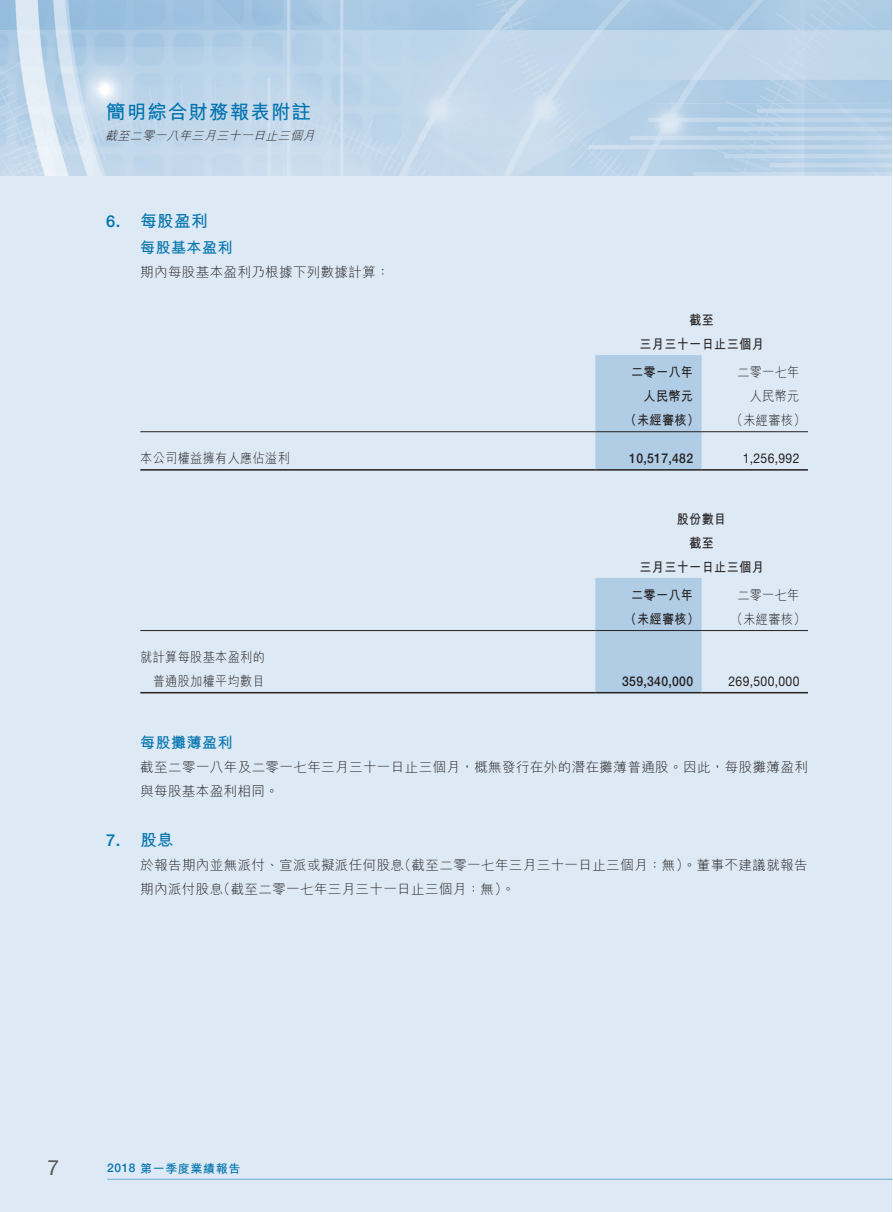
<style>
.page{position:relative;width:893px;height:1212px;background:#fff}
.page>*{position:absolute;margin:0;border:0;box-sizing:border-box;transform-origin:0 0}
.t1{font:21px "Helvetica Neue LT Std";color:#57585a}
.t2{font:700 19.5px "M Hei HK";letter-spacing:.055em;color:#0073ae}
._3__標題{font:700 16.5px "M Hei HK";letter-spacing:.03em;color:#0073ae}
._3__標題-2{font:500 16.5px "Helvetica Neue LT Std";color:#0073ae}
._4__副標題{font:700 15px "M Hei HK";letter-spacing:.03em;color:#0073ae}
._1__內文{font:300 13.5px/24px "M Hei HK";letter-spacing:.03em;color:#231f20}
._1__內文-2{font:300 13.5px "M Hei HK";letter-spacing:.03em;color:#231f20;scale:.9 1}
._1__內文-3{font:700 13.5px "M Hei HK";letter-spacing:.03em;color:#231f20;scale:.9 1}
._1__內文-4{font:500 13.5px "Helvetica Neue LT Std";letter-spacing:.03em;color:#231f20;scale:.9 1}
._1__內文-5{font:13.5px "Helvetica Neue LT Std";letter-spacing:.03em;color:#231f20;scale:.9 1}
.t3{font:italic 300 12px "M Hei HK";color:#231f20}
.t4{font:700 12px "M Hei HK";letter-spacing:.05em;color:#0073ae}
.s1{font-family:"Helvetica Neue LT Std";font-weight:500}
</style>
<div class="page">
<img style="left:0;top:0;width:891px;height:177px">
<div style="left:0;top:177px;width:891px;height:1035px;background:#dde9f4"></div>
<hr style="left:107px;top:1179px;width:785px;height:1px;background:#6da7d1">
<div style="left:595px;top:355px;width:107px;height:114px;background:#b1cde6"></div>
<hr style="left:140px;top:431px;width:455px;height:1px;background:#231f20">
<hr style="left:595px;top:431px;width:107px;height:1px;background:#231f20">
<hr style="left:702px;top:431px;width:106px;height:1px;background:#231f20">
<hr style="left:140px;top:469px;width:455px;height:2px;background:#231f20">
<hr style="left:595px;top:469px;width:107px;height:2px;background:#231f20">
<hr style="left:702px;top:469px;width:106px;height:2px;background:#231f20">
<div style="left:595px;top:578px;width:107px;height:114px;background:#b1cde6"></div>
<hr style="left:140px;top:630px;width:455px;height:1px;background:#231f20">
<hr style="left:595px;top:630px;width:107px;height:1px;background:#231f20">
<hr style="left:702px;top:630px;width:106px;height:1px;background:#231f20">
<hr style="left:140px;top:692px;width:455px;height:1px;background:#231f20">
<hr style="left:595px;top:692px;width:107px;height:1px;background:#231f20">
<hr style="left:702px;top:692px;width:106px;height:1px;background:#231f20">
<h2 class="t2" style="left:106px;top:98px;width:206px">簡明綜合財務報表附註</h2>
<p class="t3" style="left:105px;top:130px;width:214px">截至二零一八年三月三十一日止三個月</p>
<p class="_3__標題-2" style="left:106px;top:212px;width:16px">6.</p>
<p class="_3__標題-2" style="left:106px;top:830px;width:16px">7.</p>
<p class="_3__標題" style="left:140px;top:209px;width:69px">每股盈利</p>
<p class="_4__副標題" style="left:140px;top:236px;width:94px">每股基本盈利</p>
<p class="_1__內文" style="left:140px;top:260px;width:251px">期內每股基本盈利乃根據下列數據計算：</p>
<p class="_1__內文-2" style="left:140px;top:451px;width:168px">本公司權益擁有人應佔溢利</p>
<p class="_1__內文-2" style="left:140px;top:650px;width:140px">就計算每股基本盈利的</p>
<p class="_1__內文-2" style="left:153px;top:674px;width:126px">普通股加權平均數目</p>
<p class="_1__內文-3" style="left:689px;top:310px;width:29px">截至</p>
<p class="_1__內文-3" style="left:639px;top:334px;width:140px">三月三十一日止三個月</p>
<p class="_1__內文-2" style="left:737px;top:365px;width:71px">二零一七年</p>
<p class="_1__內文-3" style="left:631px;top:363px;width:71px">二零一八年</p>
<p class="_1__內文-3" style="left:643px;top:387px;width:57px">人民幣元</p>
<p class="_1__內文-2" style="left:750px;top:389px;width:57px">人民幣元</p>
<p class="_1__內文-3" style="left:625px;top:411px;width:84px">（未經審核）</p>
<p class="_1__內文-2" style="left:731px;top:413px;width:84px">（未經審核(</p>
<p class="_1__內文-4" style="left:629px;top:450px;width:72px">10,517,482</p>
<p class="_1__內文-5" style="left:743px;top:450px;width:65px">1,256,992</p>
<p class="_1__內文-3" style="left:677px;top:509px;width:57px">股份數目</p>
<p class="_1__內文-3" style="left:689px;top:533px;width:29px">截至</p>
<p class="_1__內文-3" style="left:639px;top:557px;width:140px">三月三十一日止三個月</p>
<p class="_1__內文-2" style="left:737px;top:588px;width:71px">二零一七年</p>
<p class="_1__內文-3" style="left:631px;top:585px;width:71px">二零一八年</p>
<p class="_1__內文-3" style="left:625px;top:609px;width:84px">（未經審核）</p>
<p class="_1__內文-4" style="left:622px;top:673px;width:80px">359,340,000</p>
<p class="_1__內文-2" style="left:731px;top:612px;width:84px">（未經審核(</p>
<p class="_1__內文-5" style="left:728px;top:673px;width:80px">269,500,000</p>
<p class="_4__副標題" style="left:140px;top:732px;width:94px">每股攤薄盈利</p>
<p class="_1__內文" style="left:140px;top:755px;width:669px">截至二零一八年及二零一七年三月三十一日止三個月，概無發行在外的潛在攤薄普通股。因此，每股攤薄盈利與每股基本盈利相同。</p>
<p class="_3__標題" style="left:140px;top:827px;width:35px">股息</p>
<p class="_1__內文" style="left:217px;top:852px;width:300px;text-indent:-77px">於報告期內並無派付、宣派或擬派任何股息<br>（截至二零一七年三月三十一日止三個月：無。(</p>
<p class="_1__內文" style="left:398px;top:852px;width:411px">（截至二零一七年三月三十一日止三個月：無）。董事不建議就報告</p>
<p class="_1__內文" style="left:140px;top:876px;width:84px">期內派付股息</p>
<h1 class="t1" style="left:48px;top:1154px;width:13px">7</h1>
<p class="t4" style="left:107px;top:1159px;width:135px"><span class="s1">2018</span> 第一季度業績報告</p>
</div>
